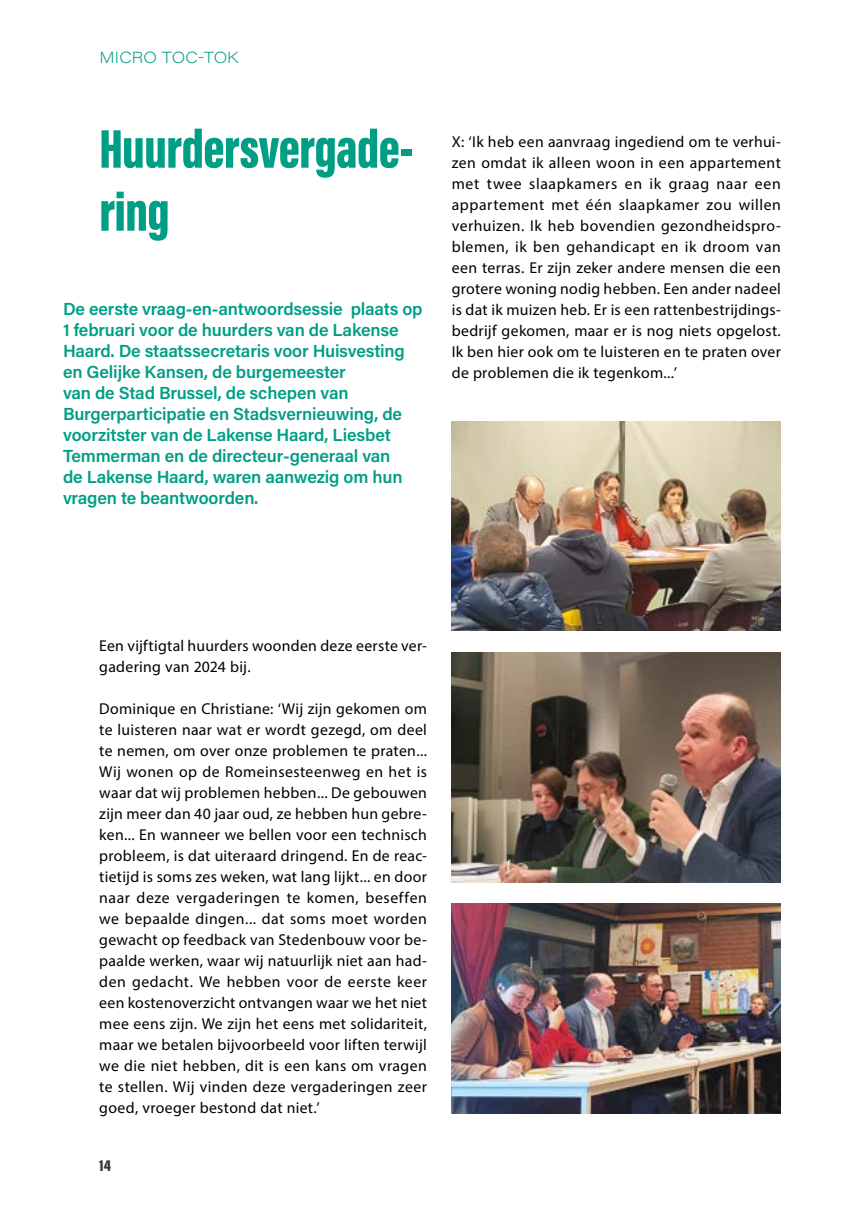
<style>
.page{position:relative;width:844px;height:1211px;background:#fff}
.page>*{position:absolute;margin:0;border:0;box-sizing:border-box;transform-origin:0 0}
.t1{font:900 56px/63px "Acumin Pro Extra Cond";letter-spacing:-.01em;color:#009e85}
.t2{font:600 17.5px/21px "Acumin Pro";letter-spacing:-.01em;color:#009e85}
.t3{font:15.75px/21px "Myriad Pro";letter-spacing:.02em;color:#000;text-align:justify}
.t4{font:200 15.75px "Acumin Pro Wide";letter-spacing:.005em;color:#009e85}
.t5{font:900 15.75px "Acumin Pro Cond";color:#3c3c3b}
</style>
<div class="page">
<img style="left:451px;top:421px;width:329px;height:209px">
<img style="left:451px;top:652px;width:329px;height:230px">
<img style="left:451px;top:903px;width:329px;height:210px">
<p class="t4" style="left:100px;top:46px;width:140px">MICRO TOC-TOK</p>
<h1 class="t1" style="left:99px;top:117px;width:315px">Huurdersvergade&shy;ring</h1>
<p class="t2" style="left:63px;top:297px;width:361px">De eerste vraag-en-antwoordsessie plaats op 1 februari voor de huurders van de Lakense Haard. De staatssecretaris voor Huisvesting en Gelijke Kansen, de burgemeester<br>van de Stad Brussel, de schepen van Burgerparticipatie en Stadsvernieuwing, de voorzitster van de Lakense Haard, Liesbet Temmerman en de directeur-generaal van<br>de Lakense Haard, waren aanwezig om hun vragen te beantwoorden.</p>
<p class="t3" style="left:451px;top:131px;width:330px">X: ‘Ik heb een aanvraag ingediend om te verhui&shy;zen omdat ik alleen woon in een appartement met twee slaapkamers en ik graag naar een appartement met één slaapkamer zou willen verhuizen. Ik heb bovendien gezondheidspro&shy;blemen, ik ben gehandicapt en ik droom van een terras. Er zijn zeker andere mensen die een grotere woning nodig hebben. Een ander nadeel is dat ik muizen heb. Er is een rattenbestrijdings&shy;bedrijf gekomen, maar er is nog niets opgelost.<br>Ik ben hier ook om te luisteren en te praten over de problemen die ik tegenkom...’</p>
<p class="t3" style="left:99px;top:635px;width:329px">Een vijftigtal huurders woonden deze eerste ver&shy;gadering van 2024 bij.</p>
<p class="t3" style="left:99px;top:698px;width:329px">Dominique en Christiane: ‘Wij zijn gekomen om te luisteren naar wat er wordt gezegd, om deel te nemen, om over onze problemen te praten...<br>Wij wonen op de Romeinsesteenweg en het is waar dat wij problemen hebben... De gebouwen zijn meer dan 40 jaar oud, ze hebben hun gebre&shy;ken... En wanneer we bellen voor een technisch probleem, is dat uiteraard dringend. En de reac&shy;tietijd is soms zes weken, wat lang lijkt... en door naar deze vergaderingen te komen, beseffen we bepaalde dingen... dat soms moet worden gewacht op feedback van Stedenbouw voor be&shy;paalde werken, waar wij natuurlijk niet aan had&shy;den gedacht. We hebben voor de eerste keer een kostenoverzicht ontvangen waar we het niet mee eens zijn. We zijn het eens met solidariteit, maar we betalen bijvoorbeeld voor liften terwijl we die niet hebben, dit is een kans om vragen te stellen. Wij vinden deze vergaderingen zeer goed, vroeger bestond dat niet.’</p>
<p class="t5" style="left:99px;top:1155px;width:13px">14</p>
</div>
